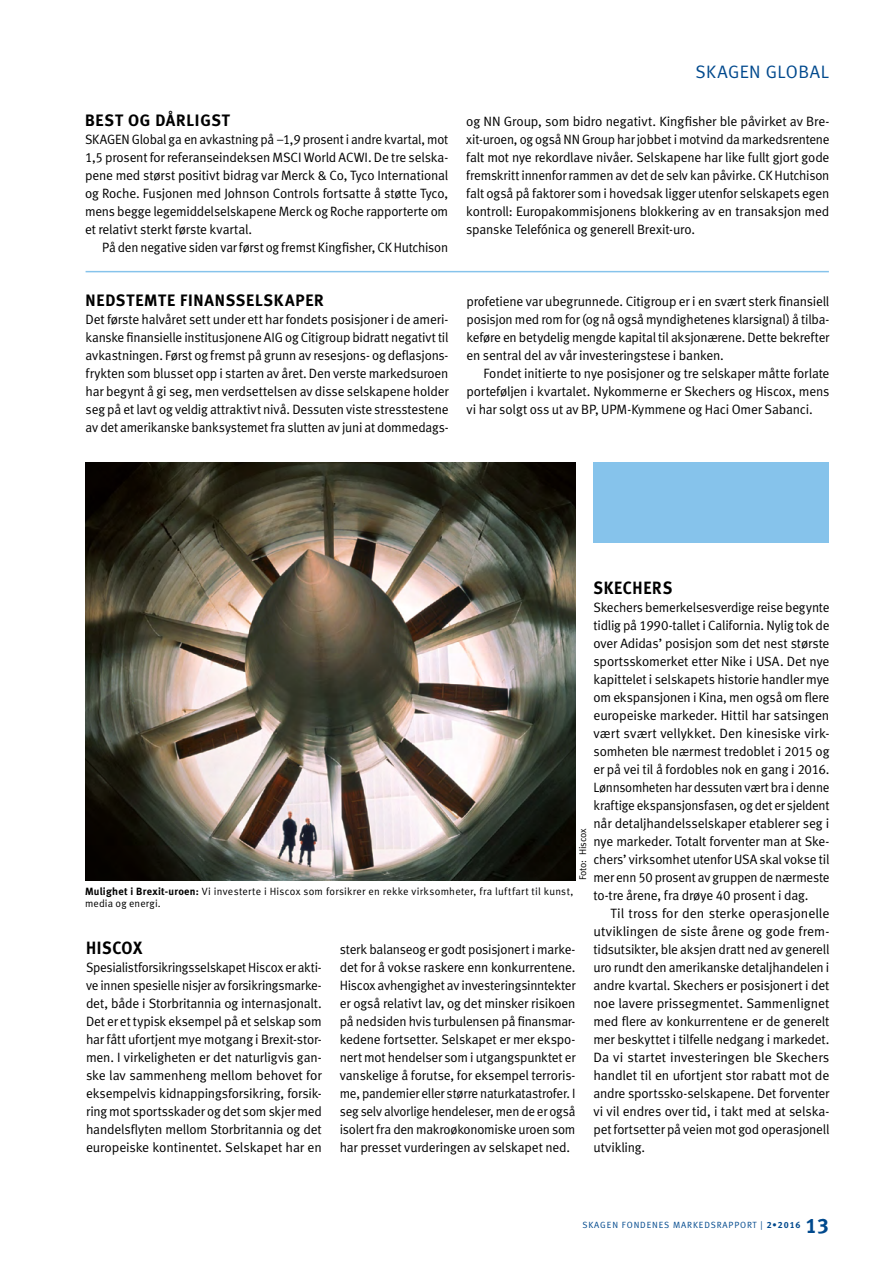
<style>
.page{position:relative;width:893px;height:1263px;background:#fff}
.page>*{position:absolute;margin:0;border:0;box-sizing:border-box;transform-origin:0 0}
.t1{font:21px "Meta Bold LF";color:#00498d}
.t2{font:18px "Meta Normal LF";letter-spacing:.02em;color:#00498d}
.t3{font:17.7px "Meta Bold LF";letter-spacing:.04em;color:#000;scale:.92 1}
.t4{font:16.5px "Meta Bold LF";letter-spacing:.05em;color:#000}
.t5{font:13.5px/18px "Meta Normal LF";letter-spacing:-.015em;color:#000;text-align:justify}
.t6{font:13.5px/18px "Meta Normal LF";letter-spacing:-.015em;color:#000;text-align:justify;scale:.96 1}
.t7{font:10.5px/12px "Meta Normal LF";letter-spacing:.025em;color:#000}
.t8{font:9.75px "Meta Normal LF";letter-spacing:-.005em;color:#000}
.t9{font:9px "Meta Normal LF";letter-spacing:.1em;color:#00498d}
.s1{font-family:"Meta Bold LF"}
</style>
<div class="page">
<div style="left:593px;top:463px;width:236px;height:80px;background:#86c3eb"></div>
<hr style="left:86px;top:271px;width:743px;height:1px;background:#86c3eb">
<img style="left:85px;top:463px;width:490px;height:417px">
<p class="t4" style="left:85px;top:110px;width:146px">BEST OG DÅRLIGST</p>
<p class="t5" style="left:85px;top:130px;width:365px">SKAGEN Global ga en avkastning på –1,9 prosent i andre kvartal, mot 1,5 prosent for referanseindeksen MSCI World ACWI. De tre selska&shy;pene med størst positivt bidrag var Merck &amp; Co, Tyco International og Roche. Fusjonen med Johnson Controls fortsatte å støtte Tyco, mens begge legemiddelselskapene Merck og Roche rapporterte om et relativt sterkt første kvartal.</p>
<p class="t5" style="left:102px;top:238px;width:348px">På den negative siden var først og fremst Kingfisher, CK Hutchison</p>
<p class="t4" style="left:86px;top:290px;width:240px">NEDSTEMTE FINANSSELSKAPER</p>
<p class="t5" style="left:86px;top:310px;width:364px">Det første halvåret sett under ett har fondets posisjoner i de ameri&shy;kanske finansielle institusjonene AIG og Citigroup bidratt negativt til avkastningen. Først og fremst på grunn av resesjons- og deflasjons&shy;frykten som blusset opp i starten av året. Den verste markedsuroen har begynt å gi seg, men verdsettelsen av disse selskapene holder seg på et lavt og veldig attraktivt nivå. Dessuten viste stresstestene av det amerikanske banksystemet fra slutten av juni at dommedags-</p>
<h2 class="t2" style="left:696px;top:61px;width:135px">SKAGEN GLOBAL</h2>
<p class="t5" style="left:466px;top:112px;width:365px">og NN Group, som bidro negativt. Kingfisher ble påvirket av Bre&shy;xit-uroen, og også NN Group har jobbet i motvind da markedsrentene falt mot nye rekordlave nivåer. Selskapene har like fullt gjort gode fremskritt innenfor rammen av det de selv kan påvirke. CK Hutchison falt også på faktorer som i hovedsak ligger utenfor selskapets egen kontroll: Europakommisjonens blokkering av en transaksjon med spanske Telefónica og generell Brexit-uro.</p>
<p class="t5" style="left:466px;top:292px;width:364px">profetiene var ubegrunnede. Citigroup er i en svært sterk finansiell posisjon med rom for (og nå også myndighetenes klarsignal) å tilba&shy;keføre en betydelig mengde kapital til aksjonærene. Dette bekrefter en sentral del av vår investeringstese i banken.</p>
<p class="t5" style="left:466px;top:364px;width:364px;text-indent:17px">Fondet initierte to nye posisjoner og tre selskaper måtte forlate porteføljen i kvartalet. Nykommerne er Skechers og Hiscox, mens vi har solgt oss ut av BP, UPM-Kymmene og Haci Omer Sabanci.</p>
<h3 class="t3" style="left:593px;top:577px;width:87px">SKECHERS</h3>
<p class="t5" style="left:593px;top:598px;width:237px">Skechers bemerkelsesverdige reise begynte tidlig på 1990-tallet i California. Nylig tok de over Adidas’ posisjon som det nest største sportsskomerket etter Nike i USA. Det nye kapittelet i selskapets historie handler mye om ekspansjonen i Kina, men også om flere europeiske markeder. Hittil har satsingen vært svært vellykket. Den kinesiske virk&shy;somheten ble nærmest tredoblet i 2015 og er på vei til å fordobles nok en gang i 2016.<br>Lønnsomheten har dessuten vært bra i denne kraftige ekspansjonsfasen, og det er sjeldent når detaljhandelsselskaper etablerer seg i nye markeder. Totalt forventer man at Ske&shy;chers’ virksomhet utenfor USA skal vokse til mer enn 50 prosent av gruppen de nærmeste to-tre årene, fra drøye 40 prosent i dag.</p>
<p class="t5" style="left:593px;top:904px;width:237px;text-indent:17px">Til tross for den sterke operasjonelle utviklingen de siste årene og gode frem&shy;tidsutsikter, ble aksjen dratt ned av generell uro rundt den amerikanske detaljhandelen i andre kvartal. Skechers er posisjonert i det noe lavere prissegmentet. Sammenlignet med flere av konkurrentene er de generelt mer beskyttet i tilfelle nedgang i markedet.<br>Da vi startet investeringen ble Skechers handlet til en ufortjent stor rabatt mot de andre sportssko-selskapene. Det forventer vi vil endres over tid, i takt med at selska&shy;pet fortsetter på veien mot god operasjonell utvikling.</p>
<p class="t8" style="left:577px;top:880px;width:53px;rotate:-90deg">Foto: Hiscox</p>
<p class="t7" style="left:85px;top:885px;width:490px"><span class="s1">Mulighet i Brexit-uroen:</span> Vi investerte i Hiscox som forsikrer en rekke virksomheter, fra luftfart til kunst, media og energi.</p>
<h3 class="t3" style="left:86px;top:937px;width:63px">HISCOX</h3>
<p class="t6" style="left:86px;top:958px;width:247px">Spesialistforsikringsselskapet Hiscox er akti&shy;ve innen spesielle nisjer av forsikringsmarke&shy;det, både i Storbritannia og internasjonalt.<br>Det er et typisk eksempel på et selskap som har fått ufortjent mye motgang i Brexit-stor&shy;men. I virkeligheten er det naturligvis gan&shy;ske lav sammenheng mellom behovet for eksempelvis kidnappingsforsikring, forsik&shy;ring mot sportsskader og det som skjer med handelsflyten mellom Storbritannia og det europeiske kontinentet. Selskapet har en</p>
<p class="t5" style="left:340px;top:940px;width:237px">sterk balanseog er godt posisjonert i marke&shy;det for å vokse raskere enn konkurrentene.<br>Hiscox avhengighet av investeringsinntekter er også relativt lav, og det minsker risikoen på nedsiden hvis turbulensen på finansmar&shy;kedene fortsetter. Selskapet er mer ekspo&shy;nert mot hendelser som i utgangspunktet er vanskelige å forutse, for eksempel terroris&shy;me, pandemier eller større naturkatastrofer. I seg selv alvorlige hendeleser, men de er også isolert fra den makroøkonomiske uroen som har presset vurderingen av selskapet ned.</p>
<p class="t9" style="left:582px;top:1220px;width:220px">SKAGEN FONDENES MARKEDSRAPPORT | <span class="s1">2•2016</span></p>
<h1 class="t1" style="left:805px;top:1212px;width:25px">13</h1>
</div>
